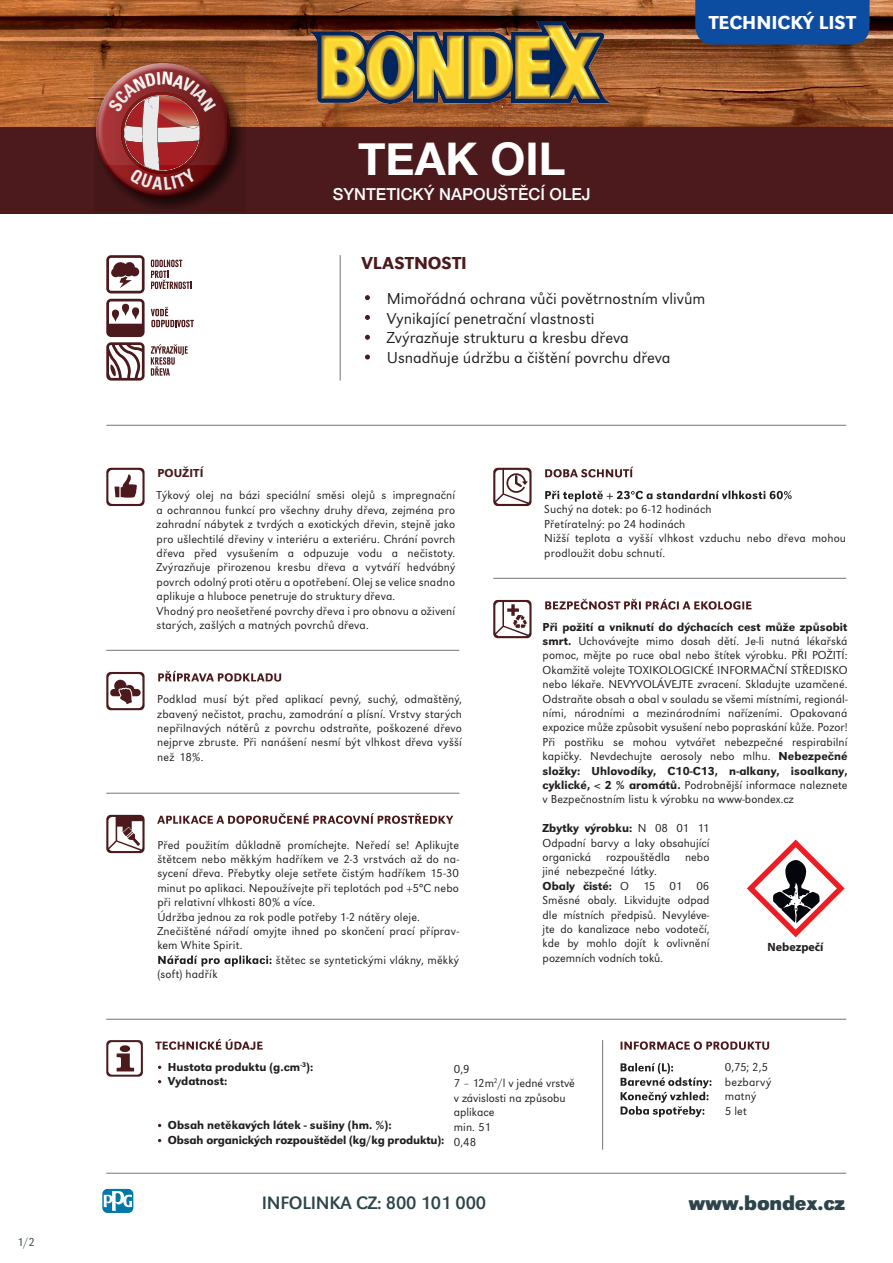
<style>
.page{position:relative;width:893px;height:1263px;background:#fff}
.page>*{position:absolute;margin:0;border:0;box-sizing:border-box;transform-origin:0 0}
.t1{font:700 45px "Helvetica Neue";color:#fff}
.t2{font:700 20.85px "URW Grotesk TCE";letter-spacing:-.01em;color:#2d454a}
.t3{font:500 19.5px "URW Grotesk TCE";color:#fff}
.t4{font:18.75px "URW Grotesk TCE";letter-spacing:-.01em;color:#2d454a}
.t5{font:500 18px "URW Grotesk TCE";letter-spacing:.015em;color:#4c1a1c}
.t6{font:300 16.5px/19.8px "URW Grotesk TCE";color:#231f20}
.t7{font:500 16.5px "Helvetica Neue";color:#fff}
.t8{font:300 12px/14.4px "URW Grotesk TCE";letter-spacing:.01em;color:#231f20}
.t9{font:500 12px/13.6px "URW Grotesk TCE";letter-spacing:.005em;color:#231f20}
.t10{font:700 12px "Myriad Pro";color:#231f20}
.t11{font:500 12px "URW Grotesk TCE";letter-spacing:.025em;color:#4c1a1c}
.t12{font:300 12px "URW Grotesk TCE";color:#2d454a}
.s1{font-weight:500}
.s2{font-weight:300}
</style>
<div class="page">
<img style="left:0;top:0;width:893px;height:127px">
<hr style="left:106px;top:1173px;width:740px;height:1px;background:#727477">
<svg style="left:106px;top:468px;width:39px;height:38px"></svg>
<hr style="left:106px;top:650px;width:353px;height:1px;background:#727477">
<hr style="left:106px;top:793px;width:353px;height:1px;background:#727477">
<svg style="left:106px;top:815px;width:39px;height:38px"></svg>
<hr style="left:493px;top:578px;width:353px;height:1px;background:#727477">
<svg style="left:493px;top:468px;width:38px;height:38px"></svg>
<svg style="left:493px;top:600px;width:38px;height:38px"></svg>
<hr style="left:106px;top:425px;width:740px;height:1px;background:#727477">
<hr style="left:106px;top:1019px;width:740px;height:1px;background:#727477">
<svg style="left:106px;top:1040px;width:37px;height:37px"></svg>
<svg style="left:155px;top:1039px;width:108px;height:11px"></svg>
<hr style="left:602px;top:1040px;width:1px;height:110px;background:#727477">
<svg style="left:106px;top:672px;width:39px;height:38px"></svg>
<div style="left:0;top:127px;width:893px;height:86px;background:#4c1a1c"></div>
<img style="left:310px;top:21px;width:299px;height:83px">
<svg style="left:131px;top:61px;width:114px;height:150px"></svg>
<svg style="left:89px;top:56px;width:137px;height:71px"></svg>
<svg style="left:129px;top:85px;width:109px;height:114px"></svg>
<div style="left:695px;top:0;width:174px;height:45px;background:#0d4da1"></div>
<svg style="left:101px;top:1188px;width:33px;height:26px"></svg>
<svg style="left:102px;top:1189px;width:31px;height:24px"></svg>
<svg style="left:104px;top:1190px;width:28px;height:21px"></svg>
<svg style="left:747px;top:839px;width:98px;height:98px"></svg>
<hr style="left:340px;top:255px;width:1px;height:126px;background:#727477">
<svg style="left:365px;top:295px;width:5px;height:5px"></svg>
<svg style="left:365px;top:315px;width:5px;height:5px"></svg>
<svg style="left:365px;top:335px;width:5px;height:5px"></svg>
<svg style="left:365px;top:355px;width:5px;height:4px"></svg>
<svg style="left:151px;top:260px;width:40px;height:29px"></svg>
<svg style="left:106px;top:255px;width:39px;height:38px"></svg>
<svg style="left:151px;top:307px;width:43px;height:20px"></svg>
<svg style="left:106px;top:299px;width:39px;height:82px"></svg>
<svg style="left:151px;top:344px;width:37px;height:32px"></svg>
<svg style="left:158px;top:671px;width:123px;height:11px"></svg>
<svg style="left:157px;top:813px;width:296px;height:11px"></svg>
<svg style="left:158px;top:955px;width:114px;height:11px"></svg>
<svg style="left:621px;top:1041px;width:148px;height:9px"></svg>
<svg style="left:621px;top:1063px;width:90px;height:54px"></svg>
<svg style="left:545px;top:490px;width:247px;height:12px"></svg>
<svg style="left:545px;top:466px;width:88px;height:11px"></svg>
<svg style="left:545px;top:599px;width:207px;height:11px"></svg>
<svg style="left:96px;top:63px;width:135px;height:135px;background:#8d403c"></svg>
<p class="t12" style="left:17px;top:1235px;width:19px">1/2</p>
<h1 class="t1" style="left:358px;top:123px;width:209px">TEAK OIL</h1>
<h3 class="t7" style="left:333px;top:181px;width:259px">SYNTETICKÝ NAPOUŠTĚCÍ OLEJ</h3>
<h3 class="t3" style="left:709px;top:11px;width:148px">TECHNICKÝ LIST</h3>
<p class="t11" style="left:157px;top:466px;width:48px">POUŽITÍ</p>
<h3 class="t5" style="left:361px;top:253px;width:107px">VLASTNOSTI</h3>
<h3 class="t6" style="left:387px;top:288px;width:320px">Mimořádná ochrana vůči povětrnostním vlivům Vynikající penetrační vlastnosti<br>Zvýrazňuje strukturu a kresbu dřeva<br>Usnadňuje údržbu a čištění povrchu dřeva</h3>
<p class="t8" style="left:157px;top:488px;width:300px">Týkový olej na bázi speciální směsi olejů s impregnační a ochrannou funkcí pro všechny druhy dřeva, zejména pro zahradní nábytek z tvrdých a exotických dřevin, stejně jako pro ušlechtilé dřeviny v interiéru a exteriéru. Chrání povrch dřeva před vysušením a odpuzuje vodu a nečistoty.<br>Zvýrazňuje přirozenou kresbu dřeva a vytváří hedvábný povrch odolný proti otěru a opotřebení. Olej se velice snadno aplikuje a hluboce penetruje do struktury dřeva.<br>Vhodný pro neošetřené povrchy dřeva i pro obnovu a oživení starých, zašlých a matných povrchů dřeva.</p>
<p class="t8" style="left:157px;top:692px;width:306px;text-align:justify">Podklad musí být před aplikací pevný, suchý, odmaštěný, zbavený nečistot, prachu, zamodrání a plísní. Vrstvy starých nepřilnavých nátěrů z povrchu odstraňte, poškozené dřevo nejprve zbruste. Při nanášení nesmí být vlhkost dřeva vyšší než 18%.</p>
<p class="t8" style="left:157px;top:837px;width:303px">Před použitím důkladně promíchejte. Neředí se! Aplikujte</p>
<p class="t8" style="left:157px;top:852px;width:303px">štětcem nebo měkkým hadříkem ve 2-3 vrstvách až do na-</p>
<p class="t8" style="left:157px;top:866px;width:303px">sycení dřeva. Přebytky oleje setřete čistým hadříkem 15-30</p>
<p class="t8" style="left:157px;top:881px;width:303px">minut po aplikaci. Nepoužívejte při teplotách pod +5°C nebo</p>
<p class="t8" style="left:157px;top:895px;width:159px">při relativní vlhkosti 80% a více.</p>
<p class="t8" style="left:157px;top:909px;width:264px">Údržba jednou za rok podle potřeby 1-2 nátěry oleje.</p>
<p class="t8" style="left:157px;top:924px;width:303px">Znečištěné nářadí omyjte ihned po skončení prací příprav-</p>
<p class="t8" style="left:157px;top:938px;width:87px">kem White Spirit.</p>
<p class="t8" style="left:276px;top:953px;width:185px">štětec se syntetickými vlákny, měkký</p>
<p class="t8" style="left:157px;top:967px;width:62px">(soft) hadřík</p>
<p class="t8" style="left:544px;top:502px;width:303px">Suchý na dotek: po 6-12 hodinách<br>Přetíratelný: po 24 hodinách<br>Nižší teplota a vyšší vlhkost vzduchu nebo dřeva mohou prodloužit dobu schnutí.</p>
<p class="t8" style="left:543px;top:619px;width:306px;text-align:justify"><span class="s1">Při požití a vniknutí do dýchacích cest může způsobit smrt.</span> Uchovávejte mimo dosah dětí. Je-li nutná lékařská pomoc, mějte po ruce obal nebo štítek výrobku. PŘI POŽITÍ:<br>Okamžitě volejte TOXIKOLOGICKÉ INFORMAČNÍ STŘEDISKO nebo lékaře. NEVYVOLÁVEJTE zvracení. Skladujte uzamčené.<br>Odstraňte obsah a obal v souladu se všemi místními, regionál&shy;ními, národními a mezinárodními nařízeními. Opakovaná expozice může způsobit vysušení nebo popraskání kůže. Pozor!<br>Při postřiku se mohou vytvářet nebezpečné respirabilní kapičky. Nevdechujte aerosoly nebo mlhu. <span class="s1">Nebezpečné složky: Uhlovodíky, C10-C13, n-alkany, isoalkany, cyklické, &lt; 2 % aromátů.</span> Podrobnější informace naleznete v Bezpečnostním listu k výrobku na www-bondex.cz</p>
<p class="t8" style="left:543px;top:821px;width:168px"><span class="s1">Zbytky výrobku:</span> N 08 01 11<br>Odpadní barvy a laky obsahující organická rozpouštědla nebo jiné nebezpečné látky.<br><span class="s1">Obaly čisté:</span> O 15 01 06<br>Směsné obaly. Likvidujte odpad dle místních předpisů. Nevyléve&shy;jte do kanalizace nebo vodotečí, kde by mohlo dojít k ovlivnění pozemních vodních toků.</p>
<p class="t10" style="left:768px;top:939px;width:57px">Nebezpečí</p>
<p class="t9" style="left:168px;top:1060px;width:147px">Hustota produktu (g.cm<sup>-3</sup>):</p>
<p class="t9" style="left:168px;top:1074px;width:61px">Vydatnost:</p>
<p class="t8" style="left:454px;top:1062px;width:123px">0,9<br>7 – 12m<sup>2</sup>/l v jedné vrstvě v závislosti na způsobu aplikace</p>
<p class="t9" style="left:168px;top:1118px;width:225px">Obsah netěkavých látek - sušiny (hm. %):</p>
<p class="t9" style="left:168px;top:1120px;width:325px;text-indent:286px"><span class="s2">min. 51<br></span>Obsah organických rozpouštědel (kg/kg produktu): <span class="s2">0,48</span></p>
<p class="t8" style="left:725px;top:1060px;width:48px">0,75; 2,5 bezbarvý matný<br>5 let</p>
<h3 class="t4" style="left:262px;top:1192px;width:226px">INFOLINKA CZ: 800 101 000</h3>
<h2 class="t2" style="left:688px;top:1190px;width:158px">www.bondex.cz</h2>
</div>
